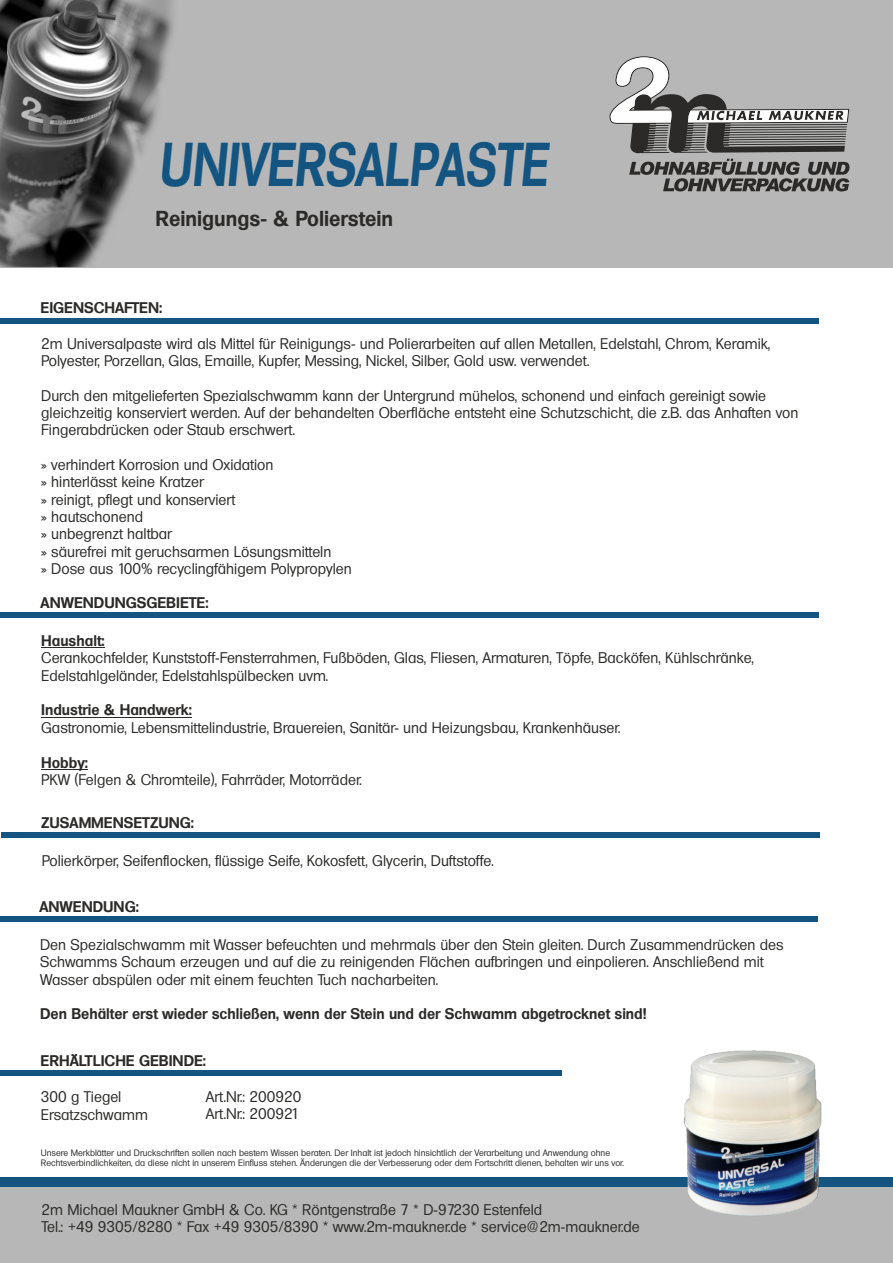
<style>
.page{position:relative;width:893px;height:1263px;background:#fff}
.page>*{position:absolute;margin:0;border:0;box-sizing:border-box;transform-origin:0 0}
.t1{font:italic 700 60px "Adam Becker";color:#135481;scale:.79 1}
.t2{font:700 21px "Adam Becker";color:#2b2a29}
.t3{font:15px/17.2px "Adam Becker";color:#2b2a29}
.t4{font:700 15px "Adam Becker";color:#2b2a29}
.t5{font:9px/10.4px "Adam Becker";color:#2b2a29}
</style>
<div class="page">
<img style="left:0;top:0;width:893px;height:268px">
<hr style="left:41px;top:647px;width:64px;height:1px;background:#2b2a29">
<hr style="left:41px;top:717px;width:151px;height:1px;background:#2b2a29">
<hr style="left:41px;top:769px;width:47px;height:1px;background:#2b2a29">
<svg style="left:609px;top:56px;width:240px;height:97px;background:#9a9a9a"></svg>
<svg style="left:629px;top:159px;width:220px;height:32px;background:#777676"></svg>
<div style="left:0;top:1187px;width:893px;height:76px;background:#b7b7b7"></div>
<div style="left:0;top:1177px;width:893px;height:10px;background:#135481"></div>
<div style="left:0;top:318px;width:819px;height:6px;background:#135481"></div>
<div style="left:0;top:612px;width:819px;height:6px;background:#135481"></div>
<div style="left:0;top:916px;width:818px;height:6px;background:#135481"></div>
<div style="left:0;top:1070px;width:562px;height:6px;background:#135481"></div>
<div style="left:1px;top:832px;width:818px;height:6px;background:#135481"></div>
<img style="left:684px;top:1050px;width:138px;height:166px">
<h1 class="t1" style="left:159px;top:144px;width:494px">UNIVERSALPASTE</h1>
<h2 class="t2" style="left:156px;top:211px;width:239px">Reinigungs- &amp; Polierstein</h2>
<p class="t4" style="left:41px;top:303px;width:123px">EIGENSCHAFTEN:</p>
<p class="t3" style="left:41px;top:336px;width:730px">2m Universalpaste wird als Mittel für Reinigungs- und Polierarbeiten auf allen Metallen, Edelstahl, Chrom, Keramik,<br>Polyester, Porzellan, Glas, Emaille, Kupfer, Messing, Nickel, Silber, Gold usw. verwendet.</p>
<p class="t3" style="left:41px;top:388px;width:759px">Durch den mitgelieferten Spezialschwamm kann der Untergrund mühelos, schonend und einfach gereinigt sowie gleichzeitig konserviert werden. Auf der behandelten Oberfläche entsteht eine Schutzschicht, die z.B. das Anhaften von<br>Fingerabdrücken oder Staub erschwert.</p>
<p class="t3" style="left:41px;top:457px;width:312px">» verhindert Korrosion und Oxidation<br>» hinterlässt keine Kratzer<br>» reinigt, pflegt und konserviert<br>» hautschonend<br>» unbegrenzt haltbar<br>» säurefrei mit geruchsarmen Lösungsmitteln<br>» Dose aus 100% recyclingfähigem Polypropylen</p>
<p class="t4" style="left:41px;top:597px;width:169px">ANWENDUNGSGEBIETE:</p>
<p class="t4" style="left:41px;top:635px;width:65px">Haushalt:</p>
<p class="t3" style="left:41px;top:651px;width:714px">Cerankochfelder, Kunststoff-Fensterrahmen, Fußböden, Glas, Fliesen, Armaturen, Töpfe, Backöfen, Kühlschränke,<br>Edelstahlgeländer, Edelstahlspülbecken uvm.</p>
<p class="t4" style="left:41px;top:704px;width:152px">Industrie &amp; Handwerk:</p>
<p class="t3" style="left:41px;top:720px;width:581px">Gastronomie, Lebensmittelindustrie, Brauereien, Sanitär- und Heizungsbau, Krankenhäuser.</p>
<p class="t4" style="left:41px;top:757px;width:48px">Hobby:</p>
<p class="t3" style="left:41px;top:772px;width:322px">PKW (Felgen &amp; Chromteile), Fahrräder, Motorräder.</p>
<p class="t4" style="left:41px;top:817px;width:154px">ZUSAMMENSETZUNG:</p>
<p class="t3" style="left:42px;top:853px;width:453px">Polierkörper, Seifenflocken, flüssige Seife, Kokosfett, Glycerin, Duftstoffe.</p>
<p class="t4" style="left:40px;top:901px;width:101px">ANWENDUNG:</p>
<p class="t3" style="left:40px;top:937px;width:745px">Den Spezialschwamm mit Wasser befeuchten und mehrmals über den Stein gleiten. Durch Zusammendrücken des<br>Schwamms Schaum erzeugen und auf die zu reinigenden Flächen aufbringen und einpolieren. Anschließend mit<br>Wasser abspülen oder mit einem feuchten Tuch nacharbeiten.</p>
<p class="t4" style="left:40px;top:1008px;width:608px">Den Behälter erst wieder schließen, wenn der Stein und der Schwamm abgetrocknet sind!</p>
<p class="t4" style="left:41px;top:1055px;width:167px">ERHÄLTLICHE GEBINDE:</p>
<p class="t3" style="left:41px;top:1088px;width:109px;line-height:18.1px">300 g Tiegel<br>Ersatzschwamm</p>
<p class="t3" style="left:206px;top:1089px;width:97px">Art.Nr.: 200920<br>Art.Nr.: 200921</p>
<p class="t5" style="left:41px;top:1148px;width:584px">Unsere Merkblätter und Druckschriften sollen nach bestem Wissen beraten. Der Inhalt ist jedoch hinsichtlich der Verarbeitung und Anwendung ohne<br>Rechtsverbindlichkeiten, da diese nicht in unserem Einfluss stehen. Änderungen die der Verbesserung oder dem Fortschritt dienen, behalten wir uns vor.</p>
<p class="t3" style="left:42px;top:1202px;width:600px">2m Michael Maukner GmbH &amp; Co. KG * Röntgenstraße 7 * D-97230 Estenfeld<br>Tel.: +49 9305/8280 * Fax +49 9305/8390 * www.2m-maukner.de * service@2m-maukner.de</p>
</div>
